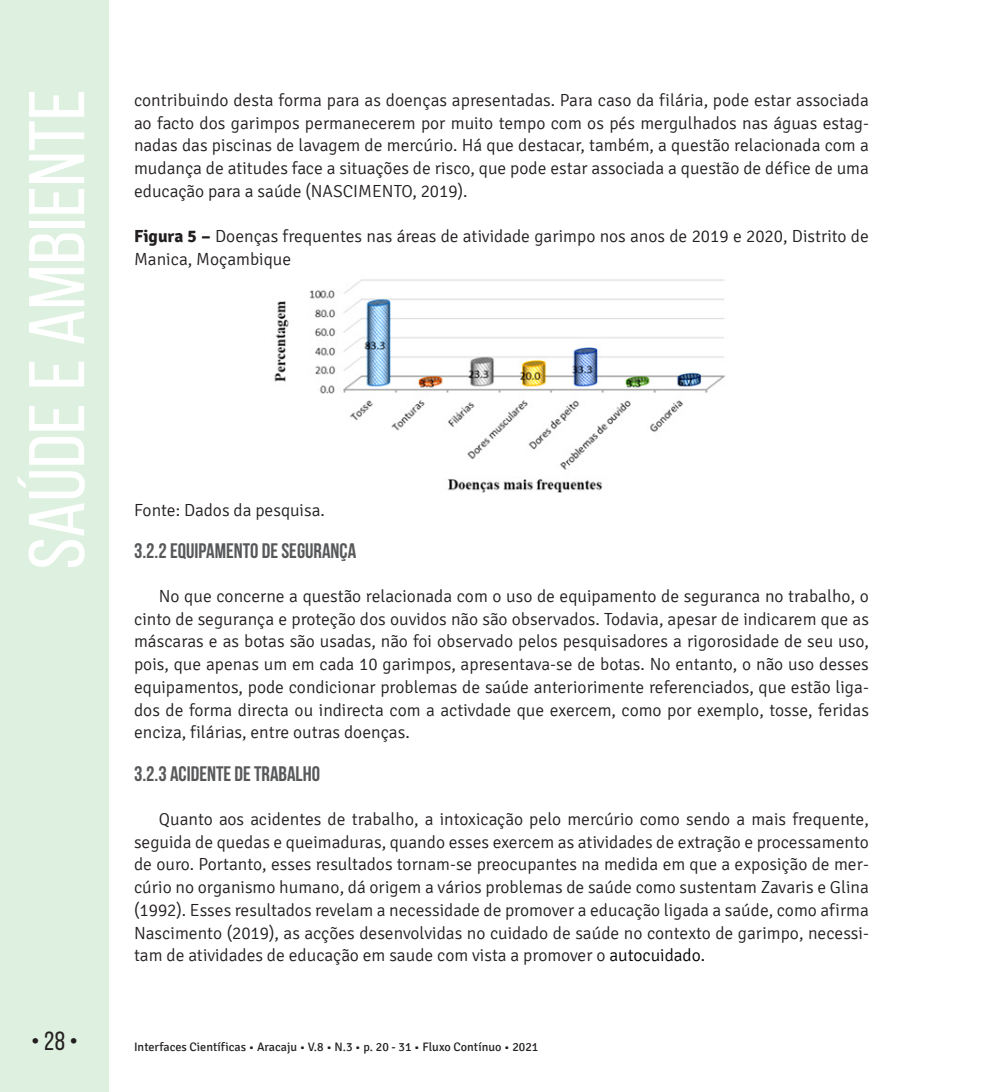
<style>
.page{position:relative;width:993px;height:1092px;background:#fff}
.page>*{position:absolute;margin:0;border:0;box-sizing:border-box;transform-origin:0 0}
.t1{font:78.75px "Bebas Neue";color:#fff;scale:1.09 1}
.t2{font:26.25px "Bebas Neue";color:#231f20}
.Título_2{font:700 21px "Bebas Neue";color:#57585a}
.TEXTO{font:300 17.5px/22.8px "Signika";color:#231f20;text-align:justify}
.t3{font:12.25px "Signika";color:#231f20}
.s1{font-weight:700}
.s2{color:#000}
</style>
<div class="page">
<div style="left:0;top:0;width:109px;height:1091px;background:#def1e0"></div>
<img style="left:274px;top:279px;width:451px;height:213px">
<h1 class="t1" style="left:14px;top:569px;width:442px;rotate:-90deg">Saúde e Ambiente</h1>
<p class="TEXTO" style="left:134px;top:89px;width:736px">contribuindo desta forma para as doenças apresentadas. Para caso da filária, pode estar associada ao facto dos garimpos permanecerem por muito tempo com os pés mergulhados nas águas estag&shy;nadas das piscinas de lavagem de mercúrio. Há que destacar, também, a questão relacionada com a mudança de atitudes face a situações de risco, que pode estar associada a questão de défice de uma educação para a saúde (NASCIMENTO, 2019).</p>
<p class="TEXTO" style="left:134px;top:225px;width:736px"><span class="s1">Figura 5 –</span> Doenças frequentes nas áreas de atividade garimpo nos anos de 2019 e 2020, Distrito de<br>Manica, Moçambique</p>
<p class="TEXTO" style="left:134px;top:498px;width:192px">Fonte: Dados da pesquisa.</p>
<p class="Título_2" style="left:134px;top:539px;width:223px">3.2.2 EQUIPAMENTO DE SEGURANÇA</p>
<p class="TEXTO" style="left:134px;top:585px;width:736px;text-indent:25px">No que concerne a questão relacionada com o uso de equipamento de seguranca no trabalho, o cinto de segurança e proteção dos ouvidos não são observados. Todavia, apesar de indicarem que as máscaras e as botas são usadas, não foi observado pelos pesquisadores a rigorosidade de seu uso, pois, que apenas um em cada 10 garimpos, apresentava-se de botas. No entanto, o não uso desses equipamentos, pode condicionar problemas de saúde anteriorimente referenciados, que estão liga&shy;dos de forma directa ou indirecta com a activdade que exercem, como por exemplo, tosse, feridas enciza, filárias, entre outras doenças.</p>
<p class="Título_2" style="left:134px;top:762px;width:187px">3.2.3 ACIDENTE DE TRABALHO</p>
<p class="TEXTO" style="left:134px;top:807px;width:736px;text-indent:25px">Quanto aos acidentes de trabalho, a intoxicação pelo mercúrio como sendo a mais frequente, seguida de quedas e queimaduras, quando esses exercem as atividades de extração e processamento de ouro. Portanto, esses resultados tornam-se preocupantes na medida em que a exposição de mer&shy;cúrio no organismo humano, dá origem a vários problemas de saúde como sustentam Zavaris e Glina (1992). Esses resultados revelam a necessidade de promover a educação ligada a saúde, como afirma Nascimento (2019), as acções desenvolvidas no cuidado de saúde no contexto de garimpo, necessi&shy;tam de atividades de educação em saude com vista a promover o <span class="s2">autocuidado.</span></p>
<h2 class="t2" style="left:31px;top:1026px;width:49px">• 28 •</h2>
<p class="t3" style="left:134px;top:1040px;width:405px">Interfaces Científicas • Aracaju • V.8 • N.3 • p. 20 - 31 • Fluxo Contínuo • 2021</p>
</div>
